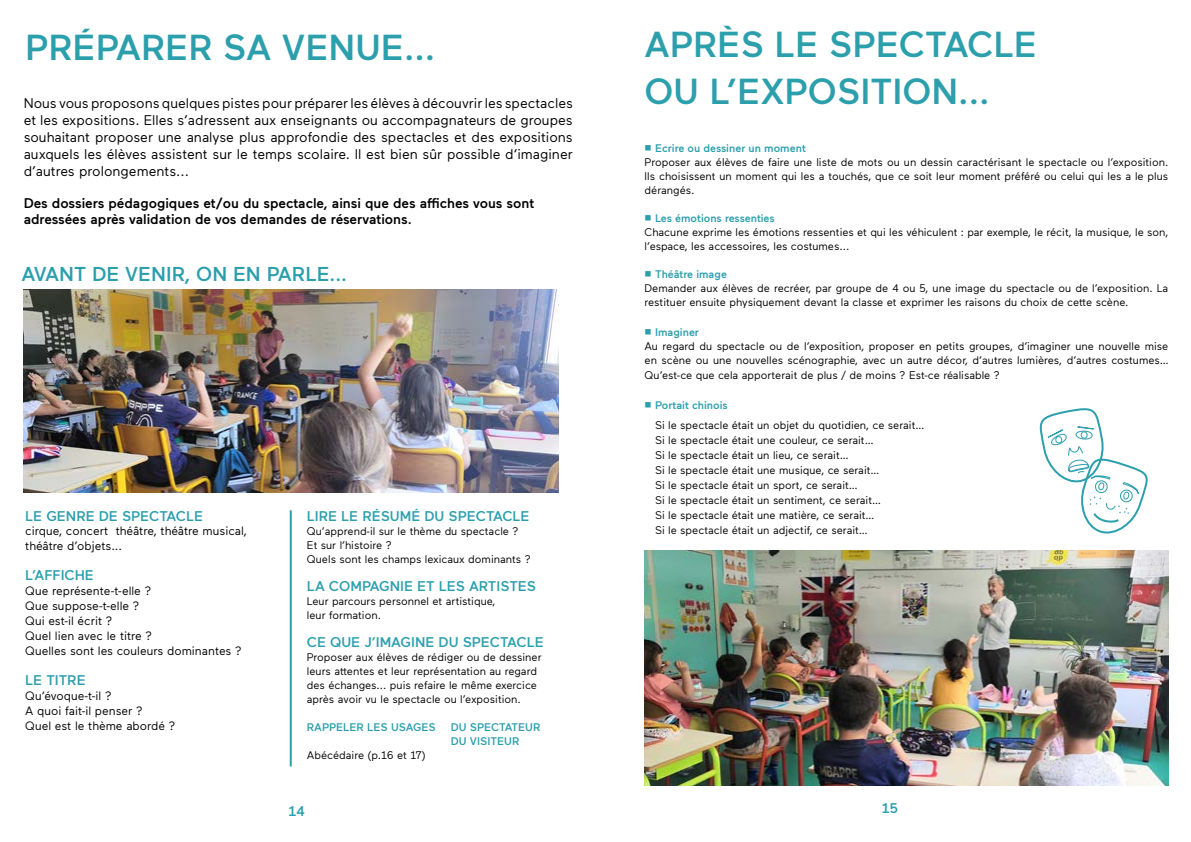
<style>
.page{position:relative;width:1191px;height:842px;background:#fff}
.page>*{position:absolute;margin:0;border:0;box-sizing:border-box;transform-origin:0 0}
.t1{font:500 36px/47px "Maax";color:#2c9fad}
.t2{font:500 20px "Maax";color:#2c9fad}
.t3{font:14px/17px "Maax";color:#000;text-align:justify}
.t4{font:500 14px/16px "Maax";color:#000}
.t5{font:500 14px "Maax";color:#2c9fad}
.t6{font:12px/15px "Maax";color:#000}
.t7{font:11px/14px "Maax";color:#000}
.t8{font:500 11px/14px "Maax";color:#2c9fad}
</style>
<div class="page">
<hr style="left:290px;top:510px;width:2px;height:256px;background:#2c9fad">
<img style="left:24px;top:289px;width:534px;height:203px">
<img style="left:644px;top:550px;width:524px;height:235px">
<svg style="left:1039px;top:408px;width:109px;height:126px"></svg>
<h1 class="t1" style="left:25px;top:22px;width:411px">PRÉPARER SA VENUE...</h1>
<p class="t3" style="left:24px;top:94px;width:550px">Nous vous proposons quelques pistes pour préparer les élèves à découvrir les spectacles et les expositions. Elles s’adressent aux enseignants ou accompagnateurs de groupes souhaitant proposer une analyse plus approfondie des spectacles et des expositions auxquels les élèves assistent sur le temps scolaire. Il est bien sûr possible d’imaginer d’autres prolongements...</p>
<p class="t4" style="left:24px;top:195px;width:512px">Des dossiers pédagogiques et/ou du spectacle, ainsi que des affiches vous sont adressées après validation de vos demandes de réservations.</p>
<h2 class="t2" style="left:21px;top:262px;width:327px">AVANT DE VENIR, ON EN PARLE...</h2>
<p class="t5" style="left:25px;top:507px;width:179px">LE GENRE DE SPECTACLE</p>
<p class="t6" style="left:25px;top:522px;width:223px">cirque, concert théâtre, théâtre musical, théâtre d’objets...</p>
<p class="t5" style="left:25px;top:566px;width:70px">L’AFFICHE</p>
<p class="t6" style="left:25px;top:582px;width:218px">Que représente-t-elle ?<br>Que suppose-t-elle ?<br>Qui est-il écrit ?<br>Quel lien avec le titre ?<br>Quelles sont les couleurs dominantes ?</p>
<p class="t5" style="left:25px;top:671px;width:62px">LE TITRE</p>
<p class="t6" style="left:25px;top:687px;width:151px">Qu’évoque-t-il ?<br>A quoi fait-il penser ?<br>Quel est le thème abordé ?</p>
<p class="t5" style="left:307px;top:507px;width:224px">LIRE LE RÉSUMÉ DU SPECTACLE</p>
<p class="t7" style="left:307px;top:523px;width:225px">Qu’apprend-il sur le thème du spectacle ?<br>Et sur l’histoire ?<br>Quels sont les champs lexicaux dominants ?</p>
<p class="t5" style="left:307px;top:577px;width:231px">LA COMPAGNIE ET LES ARTISTES</p>
<p class="t7" style="left:307px;top:593px;width:190px">Leur parcours personnel et artistique, leur formation.</p>
<p class="t5" style="left:307px;top:633px;width:238px">CE QUE J’IMAGINE DU SPECTACLE</p>
<p class="t7" style="left:307px;top:649px;width:236px">Proposer aux élèves de rédiger ou de dessiner leurs attentes et leur représentation au regard des échanges... puis refaire le même exercice après avoir vu le spectacle ou l’exposition.</p>
<p class="t8" style="left:307px;top:719px;width:130px">RAPPELER LES USAGES</p>
<p class="t8" style="left:451px;top:719px;width:91px">DU SPECTATEUR<br>DU VISITEUR</p>
<p class="t7" style="left:307px;top:747px;width:120px">Abécédaire (p.16 et 17)</p>
<h1 class="t1" style="left:644px;top:19px;width:394px">APRÈS LE SPECTACLE<br>OU L’EXPOSITION...</h1>
<p class="t8" style="left:644px;top:141px;width:163px">■ Ecrire ou dessiner un moment</p>
<p class="t7" style="left:644px;top:155px;width:525px;text-align:justify">Proposer aux élèves de faire une liste de mots ou un dessin caractérisant le spectacle ou l’exposition.<br>Ils choisissent un moment qui les a touchés, que ce soit leur moment préféré ou celui qui les a le plus dérangés.</p>
<p class="t8" style="left:644px;top:211px;width:131px">■ Les émotions ressenties</p>
<p class="t7" style="left:644px;top:225px;width:525px">Chacune exprime les émotions ressenties et qui les véhiculent : par exemple, le récit, la musique, le son, l’espace, les accessoires, les costumes...</p>
<p class="t8" style="left:644px;top:267px;width:84px">■ Théâtre image</p>
<p class="t7" style="left:644px;top:281px;width:525px">Demander aux élèves de recréer, par groupe de 4 ou 5, une image du spectacle ou de l’exposition. La restituer ensuite physiquement devant la classe et exprimer les raisons du choix de cette scène.</p>
<p class="t8" style="left:644px;top:325px;width:56px">■ Imaginer</p>
<p class="t7" style="left:644px;top:339px;width:525px">Au regard du spectacle ou de l’exposition, proposer en petits groupes, d’imaginer une nouvelle mise en scène ou une nouvelles scénographie, avec un autre décor, d’autres lumières, d’autres costumes…</p>
<p class="t7" style="left:644px;top:368px;width:357px">Qu’est-ce que cela apporterait de plus / de moins ? Est-ce réalisable ?</p>
<p class="t8" style="left:644px;top:398px;width:85px">■ Portait chinois</p>
<p class="t7" style="left:655px;top:417px;width:270px;line-height:15px">Si le spectacle était un objet du quotidien, ce serait… Si le spectacle était une couleur, ce serait…<br>Si le spectacle était un lieu, ce serait…<br>Si le spectacle était une musique, ce serait…<br>Si le spectacle était un sport, ce serait…<br>Si le spectacle était un sentiment, ce serait…<br>Si le spectacle était une matière, ce serait…<br>Si le spectacle était un adjectif, ce serait…</p>
<p class="t5" style="left:289px;top:802px;width:18px">14</p>
<p class="t5" style="left:882px;top:799px;width:17px">15</p>
</div>
